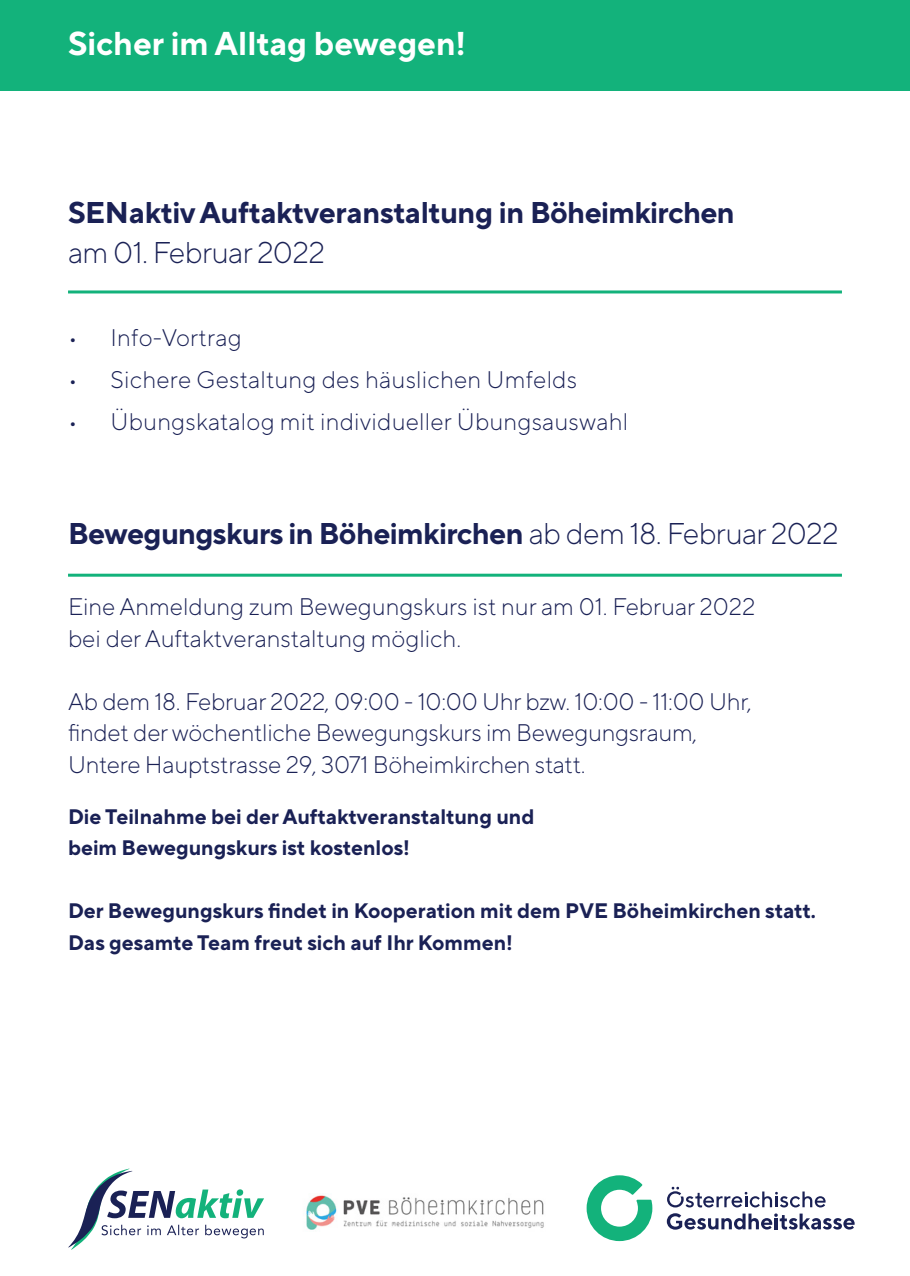
<style>
.page{position:relative;width:910px;height:1276px;background:#fff}
.page>*{position:absolute;margin:0;border:0;box-sizing:border-box;transform-origin:0 0}
.t1{font:700 33px "TT Norms Pro";color:#fff}
.t2{font:700 30px "TT Norms Pro";letter-spacing:-.02em;color:#1a2155}
.t3{font:300 30px "TT Norms Pro";letter-spacing:-.02em;color:#1a2155}
.t4{font:300 24px/31.5px "TT Norms Pro";color:#1a2155}
.t5{font:700 21px "TT Norms Pro";color:#1a2155}
.s1{font-weight:300}
</style>
<div class="page">
<hr style="left:68px;top:290px;width:774px;height:3px;background:#13b27b">
<div style="left:0;top:0;width:910px;height:91px;background:#13b27b"></div>
<svg style="left:68px;top:1168px;width:196px;height:81px"></svg>
<svg style="left:587px;top:1175px;width:65px;height:66px"></svg>
<svg style="left:667px;top:1213px;width:188px;height:16px"></svg>
<svg style="left:667px;top:1186px;width:159px;height:21px"></svg>
<hr style="left:68px;top:574px;width:774px;height:3px;background:#13b27b">
<img style="left:306px;top:1195px;width:238px;height:35px">
<p class="t1" style="left:68px;top:22px;width:400px">Sicher im Alltag bewegen!</p>
<p class="t2" style="left:68px;top:193px;width:668px">SENaktiv Auftaktveranstaltung in Böheimkirchen</p>
<p class="t3" style="left:68px;top:234px;width:258px">am 01. Februar 2022</p>
<p class="t4" style="left:68px;top:320px;width:175px">• Info-Vortrag</p>
<p class="t4" style="left:68px;top:362px;width:511px">• Sichere Gestaltung des häuslichen Umfelds</p>
<p class="t4" style="left:68px;top:404px;width:562px">• Übungskatalog mit individueller Übungsauswahl</p>
<p class="t2" style="left:68px;top:513px;width:772px">Bewegungskurs in Böheimkirchen <span class="s1">ab dem 18. Februar 2022</span></p>
<p class="t4" style="left:68px;top:590px;width:689px">Eine Anmeldung zum Bewegungskurs ist nur am 01. Februar 2022 bei der Auftaktveranstaltung möglich.</p>
<p class="t4" style="left:68px;top:685px;width:685px">Ab dem 18. Februar 2022, 09:00 - 10:00 Uhr bzw. 10:00 - 11:00 Uhr,</p>
<p class="t4" style="left:68px;top:716px;width:631px">findet der wöchentliche Bewegungskurs im Bewegungsraum,</p>
<p class="t4" style="left:68px;top:748px;width:519px">Untere Hauptstrasse 29, 3071 Böheimkirchen statt.</p>
<p class="t5" style="left:68px;top:802px;width:468px">Die Teilnahme bei der Auftaktveranstaltung und</p>
<p class="t5" style="left:68px;top:834px;width:343px">beim Bewegungskurs ist kostenlos!</p>
<p class="t5" style="left:68px;top:897px;width:749px">Der Bewegungskurs findet in Kooperation mit dem PVE Böheimkirchen statt.</p>
<p class="t5" style="left:68px;top:928px;width:446px">Das gesamte Team freut sich auf Ihr Kommen!</p>
</div>
